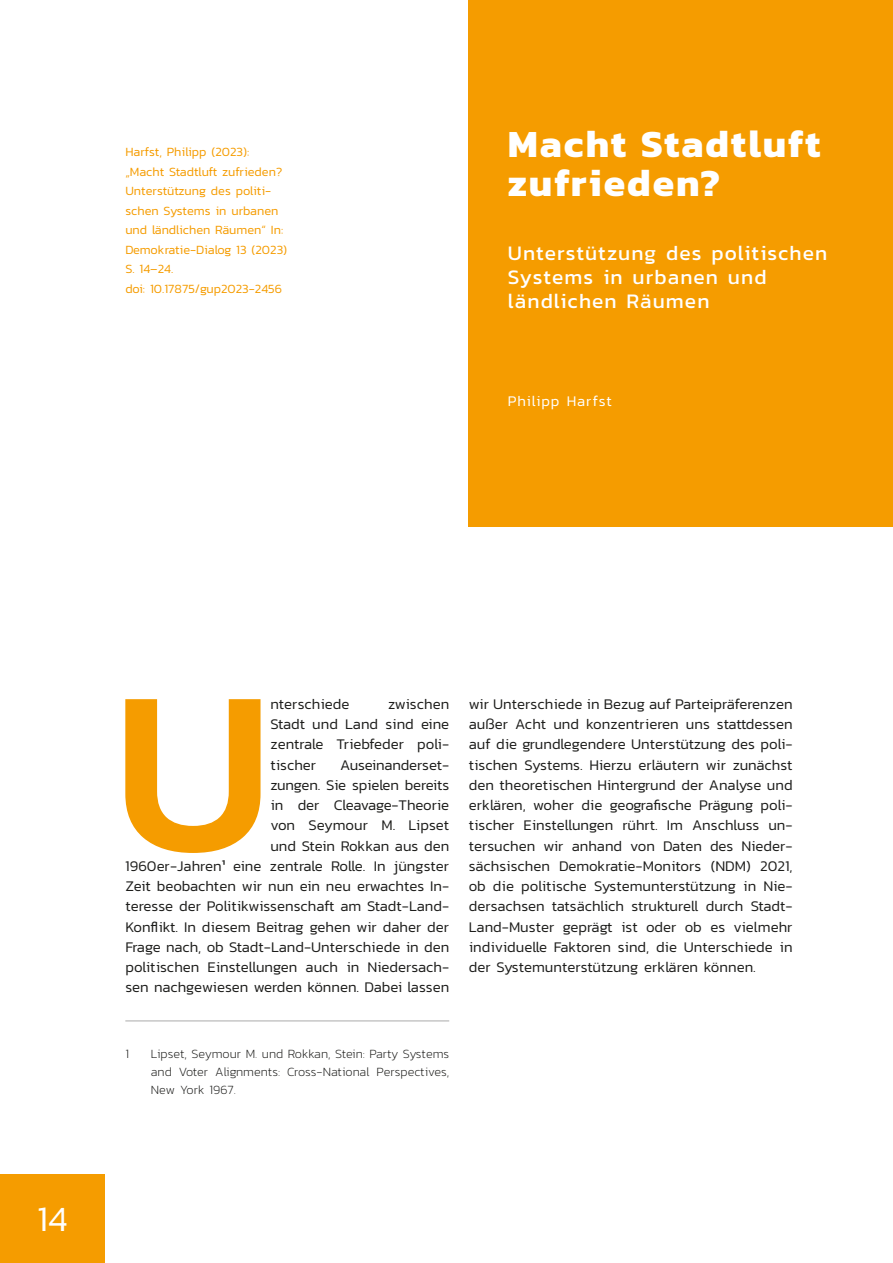
<style>
.page{position:relative;width:893px;height:1263px;background:#fff}
.page>*{position:absolute;margin:0;border:0;box-sizing:border-box;transform-origin:0 0}
.t1{font:500 235.05px "Kanit";color:#f59c00}
.t2{font:700 39px/39px "Kanit";letter-spacing:.05em;color:#fff}
.t3{font:300 36px "Kanit";color:#fff}
.t4{font:21px/24px "Kanit";letter-spacing:.05em;color:#fff}
.t5{font:300 15px/20.2px "Kanit";color:#1d1d1b;text-align:justify}
.t6{font:300 15px "Kanit";letter-spacing:.06em;color:#fff}
.t7{font:300 12.75px/19.5px "Kanit";color:#f59c00}
.t8{font:200 12.75px/18px "Kanit";color:#1d1d1b;text-align:justify}
.s1{font-weight:400;font-size:16.5px}
</style>
<div class="page">
<div style="left:0;top:1175px;width:105px;height:88px;background:#f59c00"></div>
<div style="left:469px;top:0;width:424px;height:527px;background:#f59c00"></div>
<hr style="left:125px;top:1020px;width:324px;height:2px;background:#c7c7c6">
<p class="t7" style="left:125px;top:142px;width:163px">Harfst, Philipp (2023): „Macht Stadtluft zufrieden?<br>Unterstützung des politi&shy;schen Systems in urbanen und ländlichen Räumen“ In:<br>Demokratie-Dialog 13 (2023)<br>S. 14–24.<br>doi: 10.17875/gup2023-2456</p>
<h2 class="t2" style="left:508px;top:123px;width:314px">Macht Stadtluft zufrieden?</h2>
<h3 class="t4" style="left:508px;top:240px;width:321px">Unterstützung des politischen<br>Systems in urbanen und ländlichen Räumen</h3>
<p class="t6" style="left:508px;top:390px;width:106px">Philipp Harfst</p>
<h3 class="t3" style="left:37px;top:1193px;width:32px">14</h3>
<h1 class="t1" style="left:113px;top:595px;width:161px">U</h1>
<p class="t5" style="left:270px;top:693px;width:81px">nterschiede</p>
<p class="t5" style="left:270px;top:693px;width:180px;text-indent:118px">zwischen Stadt und Land sind eine zentrale Triebfeder poli&shy;tischer</p>
<p class="t5" style="left:125px;top:754px;width:325px;text-align:right">Auseinanderset-<br>zungen. Sie spielen bereits<br>in der Cleavage-Theorie<br>von Seymour M. Lipset<br>und Stein Rokkan aus den<br>1960er-Jahren<span class="s1">1</span> eine zentrale Rolle. In jüngster Zeit beobachten wir nun ein neu erwachtes In&shy;teresse der Politikwissenschaft am Stadt-Land-Konflikt. In diesem Beitrag gehen wir daher der Frage nach, ob Stadt-Land-Unterschiede in den politischen Einstellungen auch in Niedersach&shy;sen nachgewiesen werden können. Dabei lassen</p>
<p class="t5" style="left:469px;top:693px;width:325px">wir Unterschiede in Bezug auf Parteipräferenzen außer Acht und konzentrieren uns stattdessen auf die grundlegendere Unterstützung des poli&shy;tischen Systems. Hierzu erläutern wir zunächst den theoretischen Hintergrund der Analyse und erklären, woher die geografische Prägung poli&shy;tischer Einstellungen rührt. Im Anschluss un&shy;tersuchen wir anhand von Daten des Nieder&shy;sächsischen Demokratie-Monitors (NDM) 2021, ob die politische Systemunterstützung in Nie&shy;dersachsen tatsächlich strukturell durch Stadt-Land-Muster geprägt ist oder ob es vielmehr individuelle Faktoren sind, die Unterschiede in der Systemunterstützung erklären können.</p>
<p class="t8" style="left:125px;top:1044px;width:5px">1</p>
<p class="t8" style="left:151px;top:1044px;width:300px">Lipset, Seymour M. und Rokkan, Stein: Party Systems and Voter Alignments: Cross-National Perspectives, New York 1967.</p>
</div>
